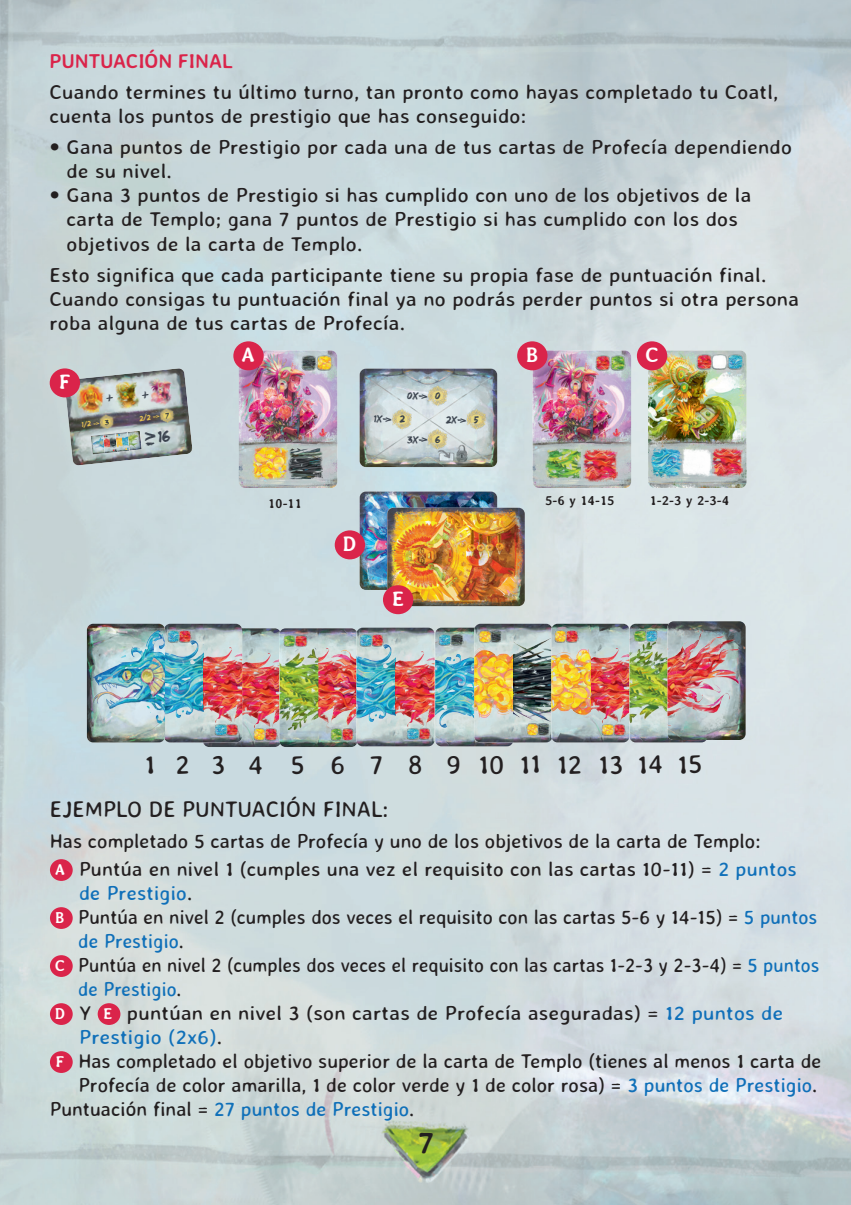
<style>
.page{position:relative;width:851px;height:1205px;background:#fff}
.page>*{position:absolute;margin:0;border:0;box-sizing:border-box;transform-origin:0 0}
.t1{font:700 30px "Averia";color:#231f20}
.t2{font:26.5px "Averia Sans Libre";color:#231f20}
.t3{font:22.5px "Averia Sans Libre";color:#231f20}
.t4{font:700 21px "Averia";color:#fff}
.t5{font:20px/24px "Averia Sans Libre";letter-spacing:.01em;color:#231f20;scale:1.05 1}
.t6{font:20px/27.5px "Averia Sans Libre";letter-spacing:.01em;color:#231f20}
.t7{font:20px "Averia Sans Libre";letter-spacing:.01em;color:#231f20;scale:.95 1}
.t8{font:20px "Averia Sans Libre";color:#1070b9}
.t9{font:700 20px "Averia Sans Libre";color:#da244a}
.t10{font:20px "Averia Sans Libre";color:#1070b9;scale:1.05 1}
.t11{font:20px "Averia Sans Libre";color:#1070b9;scale:.95 1}
.t12{font:700 13.25px "Averia";letter-spacing:-.005em;color:#231f20}
.t13{font:10.5px "Edo SZ";color:#3b434e}
.t14{font:7.75px "Edo SZ";color:#e3c052}
.s1{font-family:"Alte Haas Grotesk"}
.s2{font-family:"Averia";font-weight:700;font-size:15.75px;color:#fff}
.s3{color:#1070b9}
.s4{color:#231f20}
</style>
<div class="page">
<img style="left:0;top:0;width:850px;height:1205px">
<div style="left:50px;top:859px;width:23px;height:22px;background:#da244a;border-radius:50%"></div>
<div style="left:50px;top:907px;width:23px;height:22px;background:#da244a;border-radius:50%"></div>
<div style="left:50px;top:955px;width:23px;height:22px;background:#da244a;border-radius:50%"></div>
<div style="left:50px;top:1003px;width:23px;height:22px;background:#da244a;border-radius:50%"></div>
<div style="left:98px;top:1003px;width:22px;height:22px;background:#da244a;border-radius:50%"></div>
<div style="left:50px;top:1051px;width:23px;height:22px;background:#da244a;border-radius:50%"></div>
<img style="left:648px;top:350px;width:102px;height:142px">
<img style="left:239px;top:350px;width:102px;height:142px">
<img style="left:87px;top:621px;width:662px;height:130px">
<div style="left:636px;top:341px;width:31px;height:29px;background:#da244a;border-radius:50%"></div>
<div style="left:233px;top:341px;width:31px;height:29px;background:#da244a;border-radius:50%"></div>
<div style="left:517px;top:341px;width:30px;height:29px;background:#da244a;border-radius:50%"></div>
<div style="left:383px;top:585px;width:30px;height:29px;background:#da244a;border-radius:50%"></div>
<div style="left:50px;top:368px;width:30px;height:29px;background:#da244a;border-radius:50%"></div>
<div style="left:334px;top:530px;width:31px;height:29px;background:#da244a;border-radius:50%"></div>
<img style="left:359px;top:350px;width:276px;height:260px">
<img style="left:65px;top:368px;width:127px;height:98px">
<p class="t9" style="left:50px;top:49px;width:184px">PUNTUACIÓN FINAL</p>
<p class="t5" style="left:50px;top:80px;width:695px">Cuando termines tu último turno, tan pronto como hayas completado tu Coatl, cuenta los puntos de prestigio que has conseguido:</p>
<p class="t5" style="left:67px;top:135px;width:692px;text-indent:-17px"><span class="s1">•</span> Gana puntos de Prestigio por cada una de tus cartas de Profecía dependiendo de su nivel.</p>
<p class="t5" style="left:67px;top:183px;width:653px;text-indent:-17px"><span class="s1">•</span> Gana 3 puntos de Prestigio si has cumplido con uno de los objetivos de la carta de Templo; gana 7 puntos de Prestigio si has cumplido con los dos objetivos de la carta de Templo.</p>
<p class="t5" style="left:50px;top:262px;width:715px">Esto significa que cada participante tiene su propia fase de puntuación final.<br>Cuando consigas tu puntuación final ya no podrás perder puntos si otra persona roba alguna de tus cartas de Profecía.</p>
<p class="t4" style="left:59px;top:370px;width:13px">F</p>
<p class="t14" style="left:81px;top:420px;width:17px;rotate:-6deg">1/2 -</p>
<p class="t14" style="left:139px;top:413px;width:19px;rotate:-6deg">2/2 -</p>
<p class="t4" style="left:241px;top:343px;width:16px">A</p>
<p class="t4" style="left:525px;top:343px;width:15px">B</p>
<p class="t4" style="left:645px;top:343px;width:15px">C</p>
<p class="t13" style="left:407px;top:390px;width:35px">0X- 0</p>
<p class="t13" style="left:407px;top:433px;width:35px">3X- 6</p>
<p class="t13" style="left:374px;top:413px;width:32px">1X- 2</p>
<p class="t13" style="left:446px;top:413px;width:34px">2X- 5</p>
<p class="t12" style="left:268px;top:495px;width:35px">10-11</p>
<p class="t12" style="left:545px;top:493px;width:71px">5-6 y 14-15</p>
<p class="t12" style="left:649px;top:493px;width:81px">1-2-3 y 2-3-4</p>
<p class="t4" style="left:342px;top:532px;width:16px">D</p>
<p class="t4" style="left:391px;top:587px;width:14px">E</p>
<h2 class="t2" style="left:144px;top:760px;width:558px;rotate:-2deg">1 2 3 4 5 6 7 8 9101112131415</h2>
<p class="t3" style="left:50px;top:796px;width:340px">EJEMPLO DE PUNTUACIÓN FINAL:</p>
<p class="t6" style="left:50px;top:827px;width:748px">Has completado 5 cartas de Profecía y uno de los objetivos de la carta de Templo:<br><span class="s2">A</span> Puntúa en nivel 1 (cumples una vez el requisito con las cartas 10-11) = <span class="s3">2 puntos</span></p>
<p class="t8" style="left:79px;top:881px;width:115px">de Prestigio<span class="s4">.</span></p>
<p class="t6" style="left:55px;top:903px;width:763px"><span class="s2">B</span> Puntúa en nivel 2 (cumples dos veces el requisito con las cartas 5-6 y 14-15) = <span class="s3">5 puntos</span></p>
<p class="t8" style="left:78px;top:929px;width:107px">de Prestigio<span class="s4">.</span></p>
<p class="t7" style="left:55px;top:953px;width:806px"><span class="s2">C</span> Puntúa en nivel 2 (cumples dos veces el requisito con las cartas 1-2-3 y 2-3-4) = <span class="s3">5 puntos</span></p>
<p class="t11" style="left:78px;top:977px;width:110px">de Prestigio<span class="s4">.</span></p>
<p class="t5" style="left:54px;top:1000px;width:695px"><span class="s2">D</span> Y <span class="s2">E</span> puntúan en nivel 3 (son cartas de Profecía aseguradas) = <span class="s3">12 puntos de</span></p>
<p class="t10" style="left:79px;top:1025px;width:138px">Prestigio (2x6)<span class="s4">.</span></p>
<p class="t6" style="left:56px;top:1047px;width:767px"><span class="s2">F</span> Has completado el objetivo superior de la carta de Templo (tienes al menos 1 carta de</p>
<p class="t6" style="left:78px;top:1071px;width:740px">Profecía de color amarilla, 1 de color verde y 1 de color rosa) = <span class="s3">3 puntos de Prestigio</span>.</p>
<p class="t8" style="left:50px;top:1097px;width:366px"><span class="s4">Puntuación final =</span> 27 puntos de Prestigio<span class="s4">.</span></p>
<h1 class="t1" style="left:418px;top:1126px;width:18px">7</h1>
</div>
